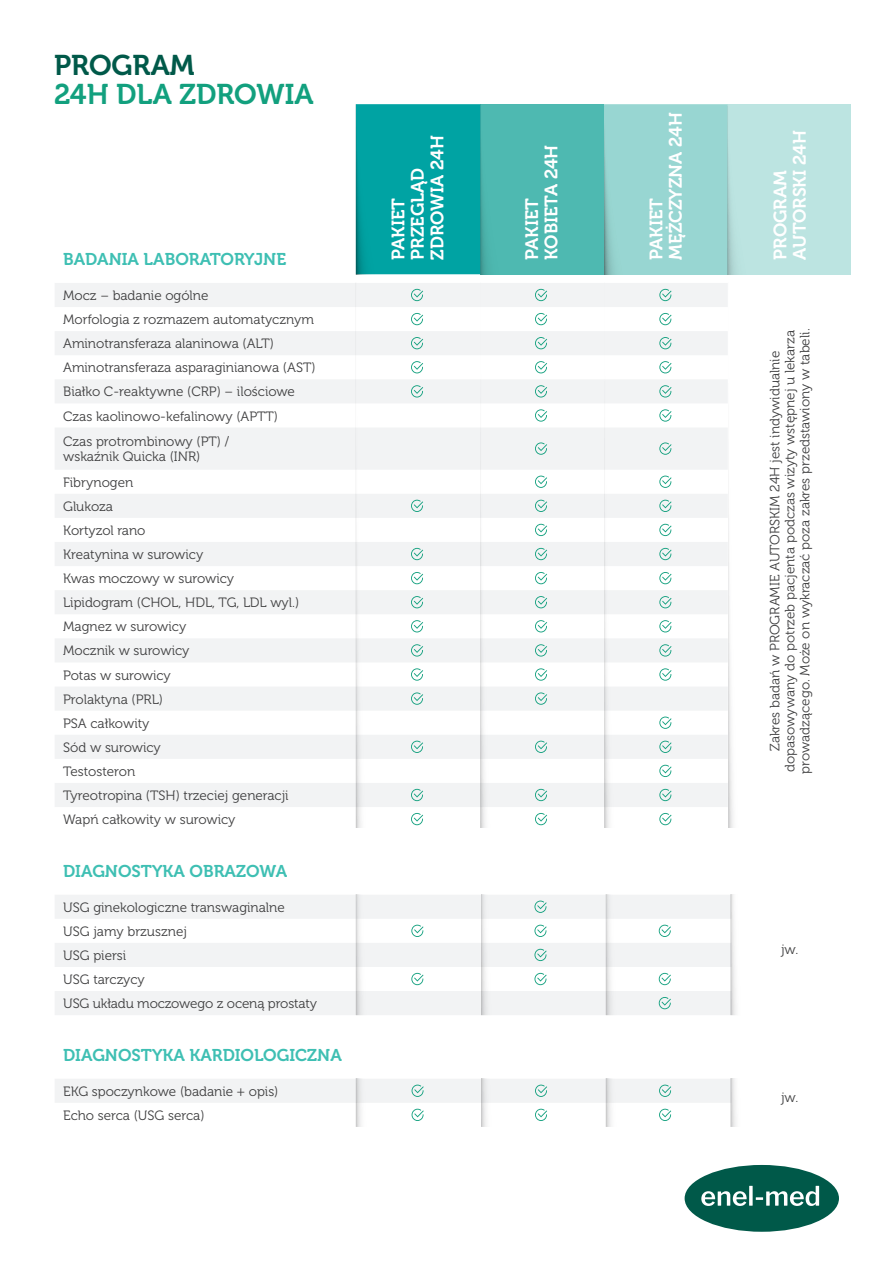
<style>
.page{position:relative;width:893px;height:1263px;background:#fff}
.page>*{position:absolute;margin:0;border:0;box-sizing:border-box;transform-origin:0 0}
.t1{font:28.35px/28.5px "Museo 700";color:#12a07e}
.t2{font:18px/19.5px "Museo 700";color:#fff}
.t3{font:16.95px "Museo 700";color:#3ebfb3}
.t4{font:13.5px/14.9px "Museo 300";color:#3e3e3f;text-align:center}
.s1{color:#005949}
</style>
<div class="page">
<div style="left:685px;top:1165px;width:154px;height:67px;background:#005949;border-radius:50%"></div>
<svg style="left:701px;top:1186px;width:118px;height:20px"></svg>
<svg style="left:55px;top:283px;width:673px;height:524px;fill:#f2f3f4"></svg>
<svg style="left:55px;top:895px;width:676px;height:120px;fill:#f2f3f4"></svg>
<div style="left:727px;top:104px;width:124px;height:170px;background:#bce4e1"></div>
<svg style="left:727px;top:106px;width:8px;height:168px"></svg>
<div style="left:604px;top:104px;width:123px;height:170px;background:#98d6d2"></div>
<svg style="left:604px;top:134px;width:10px;height:140px"></svg>
<div style="left:480px;top:104px;width:124px;height:170px;background:#4eb9b1"></div>
<div style="left:356px;top:104px;width:124px;height:170px;background:#00a3a3"></div>
<svg style="left:480px;top:104px;width:7px;height:170px"></svg>
<svg style="left:356px;top:104px;width:33px;height:170px"></svg>
<svg style="left:728px;top:499px;width:5px;height:328px"></svg>
<svg style="left:604px;top:283px;width:10px;height:544px"></svg>
<svg style="left:480px;top:283px;width:10px;height:544px"></svg>
<svg style="left:356px;top:283px;width:10px;height:544px"></svg>
<svg style="left:731px;top:895px;width:5px;height:120px"></svg>
<svg style="left:606px;top:895px;width:10px;height:120px"></svg>
<svg style="left:481px;top:895px;width:10px;height:120px"></svg>
<svg style="left:356px;top:895px;width:10px;height:120px"></svg>
<svg style="left:731px;top:1079px;width:5px;height:48px"></svg>
<svg style="left:411px;top:289px;width:12px;height:12px"></svg>
<svg style="left:535px;top:289px;width:12px;height:12px"></svg>
<svg style="left:659px;top:289px;width:12px;height:12px"></svg>
<svg style="left:411px;top:313px;width:12px;height:12px"></svg>
<svg style="left:535px;top:313px;width:12px;height:12px"></svg>
<svg style="left:659px;top:313px;width:12px;height:12px"></svg>
<svg style="left:411px;top:337px;width:12px;height:12px"></svg>
<svg style="left:535px;top:337px;width:12px;height:12px"></svg>
<svg style="left:659px;top:337px;width:12px;height:12px"></svg>
<svg style="left:411px;top:361px;width:12px;height:12px"></svg>
<svg style="left:535px;top:361px;width:12px;height:12px"></svg>
<svg style="left:659px;top:361px;width:12px;height:12px"></svg>
<svg style="left:411px;top:385px;width:12px;height:12px"></svg>
<svg style="left:535px;top:385px;width:12px;height:12px"></svg>
<svg style="left:659px;top:385px;width:12px;height:12px"></svg>
<svg style="left:535px;top:409px;width:12px;height:13px"></svg>
<svg style="left:659px;top:409px;width:12px;height:13px"></svg>
<svg style="left:535px;top:442px;width:12px;height:13px"></svg>
<svg style="left:659px;top:442px;width:12px;height:13px"></svg>
<svg style="left:535px;top:476px;width:12px;height:12px"></svg>
<svg style="left:659px;top:476px;width:12px;height:12px"></svg>
<svg style="left:411px;top:500px;width:12px;height:12px"></svg>
<svg style="left:535px;top:500px;width:12px;height:12px"></svg>
<svg style="left:659px;top:500px;width:12px;height:12px"></svg>
<svg style="left:535px;top:524px;width:12px;height:12px"></svg>
<svg style="left:659px;top:524px;width:12px;height:12px"></svg>
<svg style="left:411px;top:548px;width:12px;height:12px"></svg>
<svg style="left:535px;top:548px;width:12px;height:12px"></svg>
<svg style="left:659px;top:548px;width:12px;height:12px"></svg>
<svg style="left:411px;top:572px;width:12px;height:12px"></svg>
<svg style="left:535px;top:572px;width:12px;height:12px"></svg>
<svg style="left:659px;top:572px;width:12px;height:12px"></svg>
<svg style="left:411px;top:596px;width:12px;height:12px"></svg>
<svg style="left:535px;top:596px;width:12px;height:12px"></svg>
<svg style="left:659px;top:596px;width:12px;height:12px"></svg>
<svg style="left:411px;top:620px;width:12px;height:12px"></svg>
<svg style="left:535px;top:620px;width:12px;height:12px"></svg>
<svg style="left:659px;top:620px;width:12px;height:12px"></svg>
<svg style="left:411px;top:644px;width:12px;height:12px"></svg>
<svg style="left:535px;top:644px;width:12px;height:12px"></svg>
<svg style="left:659px;top:644px;width:12px;height:12px"></svg>
<svg style="left:411px;top:668px;width:12px;height:13px"></svg>
<svg style="left:535px;top:668px;width:12px;height:13px"></svg>
<svg style="left:659px;top:668px;width:12px;height:13px"></svg>
<svg style="left:411px;top:692px;width:12px;height:13px"></svg>
<svg style="left:535px;top:692px;width:12px;height:13px"></svg>
<svg style="left:659px;top:716px;width:12px;height:13px"></svg>
<svg style="left:411px;top:741px;width:12px;height:12px"></svg>
<svg style="left:535px;top:741px;width:12px;height:12px"></svg>
<svg style="left:659px;top:741px;width:12px;height:12px"></svg>
<svg style="left:659px;top:765px;width:12px;height:12px"></svg>
<svg style="left:411px;top:789px;width:12px;height:12px"></svg>
<svg style="left:535px;top:789px;width:12px;height:12px"></svg>
<svg style="left:659px;top:789px;width:12px;height:12px"></svg>
<svg style="left:411px;top:813px;width:12px;height:12px"></svg>
<svg style="left:535px;top:813px;width:12px;height:12px"></svg>
<svg style="left:659px;top:813px;width:12px;height:12px"></svg>
<svg style="left:534px;top:900px;width:13px;height:13px"></svg>
<svg style="left:411px;top:925px;width:12px;height:12px"></svg>
<svg style="left:534px;top:925px;width:13px;height:12px"></svg>
<svg style="left:659px;top:925px;width:12px;height:12px"></svg>
<svg style="left:534px;top:949px;width:13px;height:12px"></svg>
<svg style="left:411px;top:973px;width:12px;height:12px"></svg>
<svg style="left:534px;top:973px;width:13px;height:12px"></svg>
<svg style="left:659px;top:973px;width:12px;height:12px"></svg>
<svg style="left:659px;top:997px;width:12px;height:12px"></svg>
<svg style="left:55px;top:1079px;width:676px;height:48px"></svg>
<svg style="left:659px;top:1109px;width:12px;height:12px"></svg>
<p class="t1" style="left:54px;top:52px;width:261px"><span class="s1">PROGRAM<br></span>24H DLA ZDROWIA</p>
<p class="t3" style="left:63px;top:250px;width:225px">BADANIA LABORATORYJNE</p>
<p class="t4" style="left:63px;top:288px;width:147px">Mocz – badanie ogólne</p>
<p class="t4" style="left:63px;top:312px;width:252px">Morfologia z rozmazem automatycznym</p>
<p class="t4" style="left:63px;top:336px;width:212px">Aminotransferaza alaninowa (ALT)</p>
<p class="t4" style="left:63px;top:361px;width:254px">Aminotransferaza asparaginianowa (AST)</p>
<p class="t4" style="left:63px;top:385px;width:233px">Białko C-reaktywne (CRP) – ilościowe</p>
<p class="t4" style="left:63px;top:409px;width:216px">Czas kaolinowo-kefalinowy (APTT)</p>
<p class="t4" style="left:63px;top:434px;width:167px;text-align:left">Czas protrombinowy (PT) / wskaźnik Quicka (INR)</p>
<p class="t4" style="left:63px;top:475px;width:72px">Fibrynogen</p>
<p class="t4" style="left:63px;top:499px;width:51px">Glukoza</p>
<p class="t4" style="left:63px;top:523px;width:84px">Kortyzol rano</p>
<p class="t4" style="left:63px;top:547px;width:142px">Kreatynina w surowicy</p>
<p class="t4" style="left:63px;top:571px;width:173px">Kwas moczowy w surowicy</p>
<p class="t4" style="left:63px;top:595px;width:238px">Lipidogram (CHOL, HDL, TG, LDL wyl.)</p>
<p class="t4" style="left:63px;top:620px;width:125px">Magnez w surowicy</p>
<p class="t4" style="left:63px;top:644px;width:128px">Mocznik w surowicy</p>
<p class="t4" style="left:63px;top:668px;width:109px">Potas w surowicy</p>
<p class="t4" style="left:63px;top:692px;width:101px">Prolaktyna (PRL)</p>
<p class="t4" style="left:63px;top:716px;width:88px">PSA całkowity</p>
<p class="t4" style="left:63px;top:740px;width:99px">Sód w surowicy</p>
<p class="t4" style="left:63px;top:764px;width:74px">Testosteron</p>
<p class="t4" style="left:63px;top:788px;width:227px">Tyreotropina (TSH) trzeciej generacji</p>
<p class="t4" style="left:63px;top:812px;width:174px">Wapń całkowity w surowicy</p>
<p class="t3" style="left:63px;top:862px;width:226px">DIAGNOSTYKA OBRAZOWA</p>
<p class="t4" style="left:63px;top:900px;width:223px">USG ginekologiczne transwaginalne</p>
<p class="t2" style="left:389px;top:260px;width:126px;rotate:-90deg">PAKIET<br>PRZEGLĄD<br>ZDROWIA 24H</p>
<p class="t2" style="left:522px;top:260px;width:116px;rotate:-90deg">PAKIET<br>KOBIETA 24H</p>
<p class="t2" style="left:647px;top:260px;width:149px;rotate:-90deg">PAKIET<br>MĘŻCZYZNA 24H</p>
<p class="t2" style="left:771px;top:260px;width:131px;rotate:-90deg">PROGRAM<br>AUTORSKI 24H</p>
<p class="t4" style="left:768px;top:773px;width:446px;rotate:-90deg">Zakres badań w PROGRAMIE AUTORSKIM 24H jest indywidualnie dopasowywany do potrzeb pacjenta podczas wizyty wstępnej u lekarza prowadzącego. Może on wykraczać poza zakres przedstawiony w tabeli.</p>
<p class="t4" style="left:63px;top:924px;width:125px">USG jamy brzusznej</p>
<p class="t4" style="left:63px;top:948px;width:65px">USG piersi</p>
<p class="t4" style="left:63px;top:972px;width:83px">USG tarczycy</p>
<p class="t4" style="left:63px;top:996px;width:255px">USG układu moczowego z oceną prostaty</p>
<p class="t3" style="left:63px;top:1046px;width:280px">DIAGNOSTYKA KARDIOLOGICZNA</p>
<p class="t4" style="left:63px;top:1084px;width:217px">EKG spoczynkowe (badanie + opis)</p>
<p class="t4" style="left:781px;top:1090px;width:19px">jw.</p>
<p class="t4" style="left:63px;top:1108px;width:143px">Echo serca (USG serca)</p>
<p class="t4" style="left:781px;top:942px;width:19px">jw.</p>
</div>
